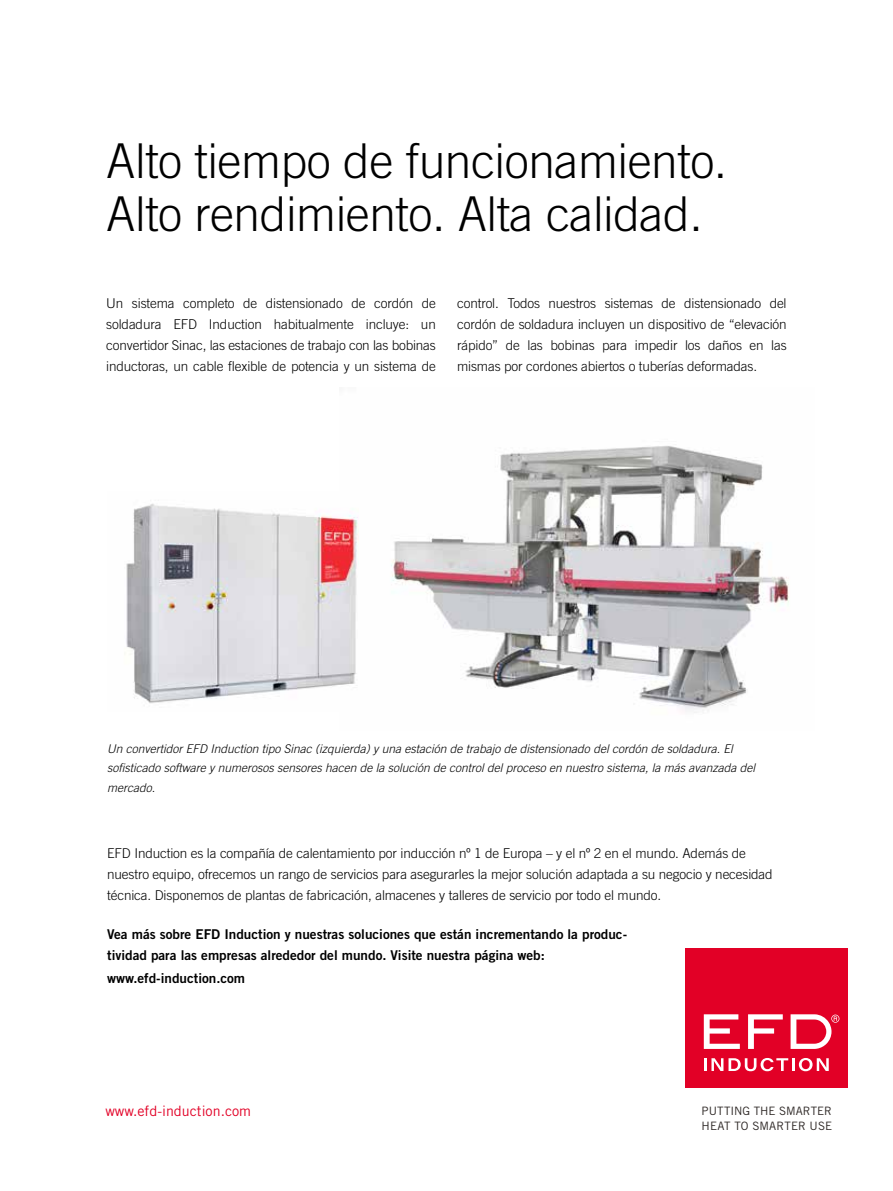
<style>
.page{position:relative;width:893px;height:1191px;background:#fff}
.page>*{position:absolute;margin:0;border:0;box-sizing:border-box;transform-origin:0 0}
.t1{font:300 48px/52.5px "Trade Gothic";letter-spacing:-.01em;color:#000}
.t2{font:14.25px "Trade Gothic LT Std";color:#e20026}
.t3{font:300 13.5px/21px "Trade Gothic";letter-spacing:-.01em;color:#000;text-align:justify}
.t4{font:13.5px/21px "Trade Gothic Bold Two";color:#000}
.t5{font:italic 300 12px/19.5px "Trade Gothic LT Std";color:#000}
.t6{font:11.55px/15px "Trade Gothic LT Std";letter-spacing:.005em;color:#2d2725}
</style>
<div class="page">
<img style="left:391px;top:446px;width:398px;height:267px">
<img style="left:126px;top:503px;width:232px;height:201px">
<div style="left:686px;top:948px;width:162px;height:139px;background:#e20026"></div>
<svg style="left:704px;top:1014px;width:36px;height:35px"></svg>
<svg style="left:748px;top:1014px;width:35px;height:35px"></svg>
<svg style="left:704px;top:1058px;width:125px;height:13px"></svg>
<svg style="left:791px;top:1014px;width:48px;height:35px"></svg>
<h1 class="t1" style="left:106px;top:134px;width:622px">Alto tiempo de funcionamiento.<br>Alto rendimiento. Alta calidad.</h1>
<p class="t3" style="left:106px;top:292px;width:331px">Un sistema completo de distensionado de cordón de soldadura EFD Induction habitualmente incluye: un convertidor Sinac, las estaciones de trabajo con las bobinas inductoras, un cable flexible de potencia y un sistema de</p>
<p class="t3" style="left:457px;top:292px;width:331px">control. Todos nuestros sistemas de distensionado del cordón de soldadura incluyen un dispositivo de “elevación rápido” de las bobinas para impedir los daños en las mismas por cordones abiertos o tuberías deformadas.</p>
<p class="t5" style="left:107px;top:739px;width:650px">Un convertidor EFD Induction tipo Sinac (izquierda) y una estación de trabajo de distensionado del cordón de soldadura. El sofisticado software y numerosos sensores hacen de la solución de control del proceso en nuestro sistema, la más avanzada del mercado.</p>
<p class="t3" style="left:107px;top:842px;width:667px;text-align:left">EFD Induction es la compañía de calentamiento por inducción nº 1 de Europa – y el nº 2 en el mundo. Además de nuestro equipo, ofrecemos un rango de servicios para asegurarles la mejor solución adaptada a su negocio y necesidad técnica. Disponemos de plantas de fabricación, almacenes y talleres de servicio por todo el mundo.</p>
<p class="t4" style="left:107px;top:924px;width:521px">Vea más sobre EFD Induction y nuestras soluciones que están incrementando la produc&shy;tividad para las empresas alrededor del mundo. Visite nuestra página web:</p>
<p class="t4" style="left:107px;top:967px;width:140px">www.efd-induction.com</p>
<p class="t2" style="left:105px;top:1102px;width:147px">www.efd-induction.com</p>
<p class="t6" style="left:702px;top:1103px;width:132px">PUTTING THE SMARTER<br>HEAT TO SMARTER USE</p>
</div>
